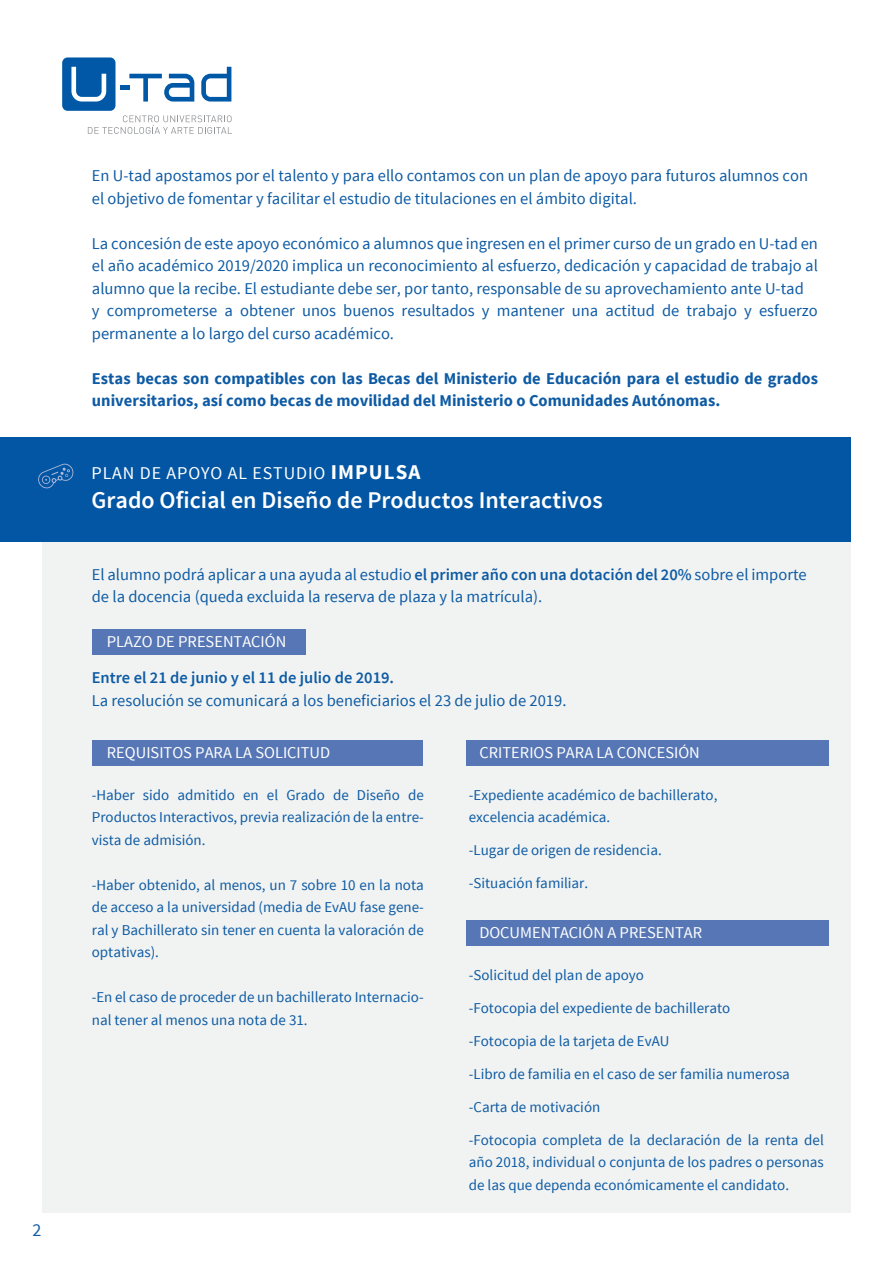
<style>
.page{position:relative;width:893px;height:1263px;background:#fff}
.page>*{position:absolute;margin:0;border:0;box-sizing:border-box;transform-origin:0 0}
.t1{font:600 24px "Source Sans Pro";color:#fff}
.t2{font:18px "Source Sans Pro";letter-spacing:.05em;color:#fff}
.t3{font:18px "Source Sans Pro";color:#0e5ba4}
.t4{font:16.5px/22.5px "Source Sans Pro";color:#0e5ba4}
.t5{font:700 16.5px/22.5px "Source Sans Pro";color:#0e5ba4}
.t6{font:16.5px "Source Sans Pro";color:#fff}
.t7{font:600 16.5px "Source Sans Pro";color:#0e5ba4}
.t8{font:15px/22.5px "Source Sans Pro";color:#0e5ba4;text-align:justify}
.s1{font-weight:700;font-size:21px}
.s2{font-weight:600}
</style>
<div class="page">
<div style="left:42px;top:511px;width:808px;height:702px;background:#f1f3f2"></div>
<div style="left:0;top:437px;width:850px;height:104px;background:#0356a3"></div>
<div style="left:120px;top:85px;width:9px;height:5px;background:#0158a6"></div>
<div style="left:62px;top:57px;width:54px;height:54px;background:#0158a6;border-radius:5px"></div>
<svg style="left:201px;top:67px;width:30px;height:35px"></svg>
<svg style="left:129px;top:74px;width:65px;height:28px"></svg>
<svg style="left:71px;top:67px;width:35px;height:35px"></svg>
<svg style="left:88px;top:115px;width:144px;height:19px"></svg>
<svg style="left:38px;top:464px;width:35px;height:24px"></svg>
<div style="left:93px;top:629px;width:213px;height:25px;background:#5676b5"></div>
<div style="left:93px;top:740px;width:330px;height:25px;background:#5676b5"></div>
<div style="left:466px;top:740px;width:362px;height:25px;background:#5676b5"></div>
<div style="left:466px;top:920px;width:362px;height:25px;background:#5676b5"></div>
<p class="t3" style="left:33px;top:1219px;width:10px">2</p>
<p class="t4" style="left:92px;top:165px;width:718px">En U-tad apostamos por el talento y para ello contamos con un plan de apoyo para futuros alumnos con el objetivo de fomentar y facilitar el estudio de titulaciones en el ámbito digital.</p>
<p class="t4" style="left:92px;top:232px;width:727px">La concesión de este apoyo económico a alumnos que ingresen en el primer curso de un grado en U-tad en el año académico 2019/2020 implica un reconocimiento al esfuerzo, dedicación y capacidad de trabajo al alumno que la recibe. El estudiante debe ser, por tanto, responsable de su aprovechamiento ante U-tad<br>y comprometerse a obtener unos buenos resultados y mantener una actitud de trabajo y esfuerzo permanente a lo largo del curso académico.</p>
<p class="t5" style="left:92px;top:368px;width:728px">Estas becas son compatibles con las Becas del Ministerio de Educación para el estudio de grados universitarios, así como becas de movilidad del Ministerio o Comunidades Autónomas.</p>
<p class="t2" style="left:92px;top:462px;width:330px">PLAN DE APOYO AL ESTUDIO <span class="s1">IMPULSA</span></p>
<h1 class="t1" style="left:92px;top:484px;width:513px">Grado Oficial en Diseño de Productos Interactivos</h1>
<p class="t4" style="left:92px;top:563px;width:716px">El alumno podrá aplicar a una ayuda al estudio <span class="s2">el primer año con una dotación del 20%</span> sobre el importe de la docencia (queda excluida la reserva de plaza y la matrícula).</p>
<p class="t6" style="left:107px;top:631px;width:181px">PLAZO DE PRESENTACIÓN</p>
<p class="t7" style="left:92px;top:667px;width:304px">Entre el 21 de junio y el 11 de julio de 2019.</p>
<p class="t4" style="left:92px;top:689px;width:476px">La resolución se comunicará a los beneficiarios el 23 de julio de 2019.</p>
<p class="t6" style="left:107px;top:742px;width:225px">REQUISITOS PARA LA SOLICITUD</p>
<p class="t6" style="left:479px;top:742px;width:222px">CRITERIOS PARA LA CONCESIÓN</p>
<p class="t8" style="left:92px;top:784px;width:333px">-Haber sido admitido en el Grado de Diseño de Productos Interactivos, previa realización de la entre&shy;vista de admisión.</p>
<p class="t8" style="left:92px;top:874px;width:333px">-Haber obtenido, al menos, un 7 sobre 10 en la nota de acceso a la universidad (media de EvAU fase gene&shy;ral y Bachillerato sin tener en cuenta la valoración de optativas).</p>
<p class="t8" style="left:92px;top:986px;width:333px">-En el caso de proceder de un bachillerato Internacio&shy;nal tener al menos una nota de 31.</p>
<p class="t8" style="left:469px;top:784px;width:250px">-Expediente académico de bachillerato, excelencia académica.</p>
<p class="t8" style="left:469px;top:839px;width:194px">-Lugar de origen de residencia.</p>
<p class="t8" style="left:469px;top:872px;width:121px">-Situación familiar.</p>
<p class="t6" style="left:479px;top:922px;width:224px">DOCUMENTACIÓN A PRESENTAR</p>
<p class="t8" style="left:469px;top:964px;width:177px">-Solicitud del plan de apoyo</p>
<p class="t8" style="left:469px;top:997px;width:263px">-Fotocopia del expediente de bachillerato</p>
<p class="t8" style="left:469px;top:1030px;width:202px">-Fotocopia de la tarjeta de EvAU</p>
<p class="t8" style="left:469px;top:1063px;width:323px">-Libro de familia en el caso de ser familia numerosa</p>
<p class="t8" style="left:469px;top:1096px;width:133px">-Carta de motivación</p>
<p class="t8" style="left:469px;top:1129px;width:356px">-Fotocopia completa de la declaración de la renta del año 2018, individual o conjunta de los padres o personas de las que dependa económicamente el candidato.</p>
</div>
